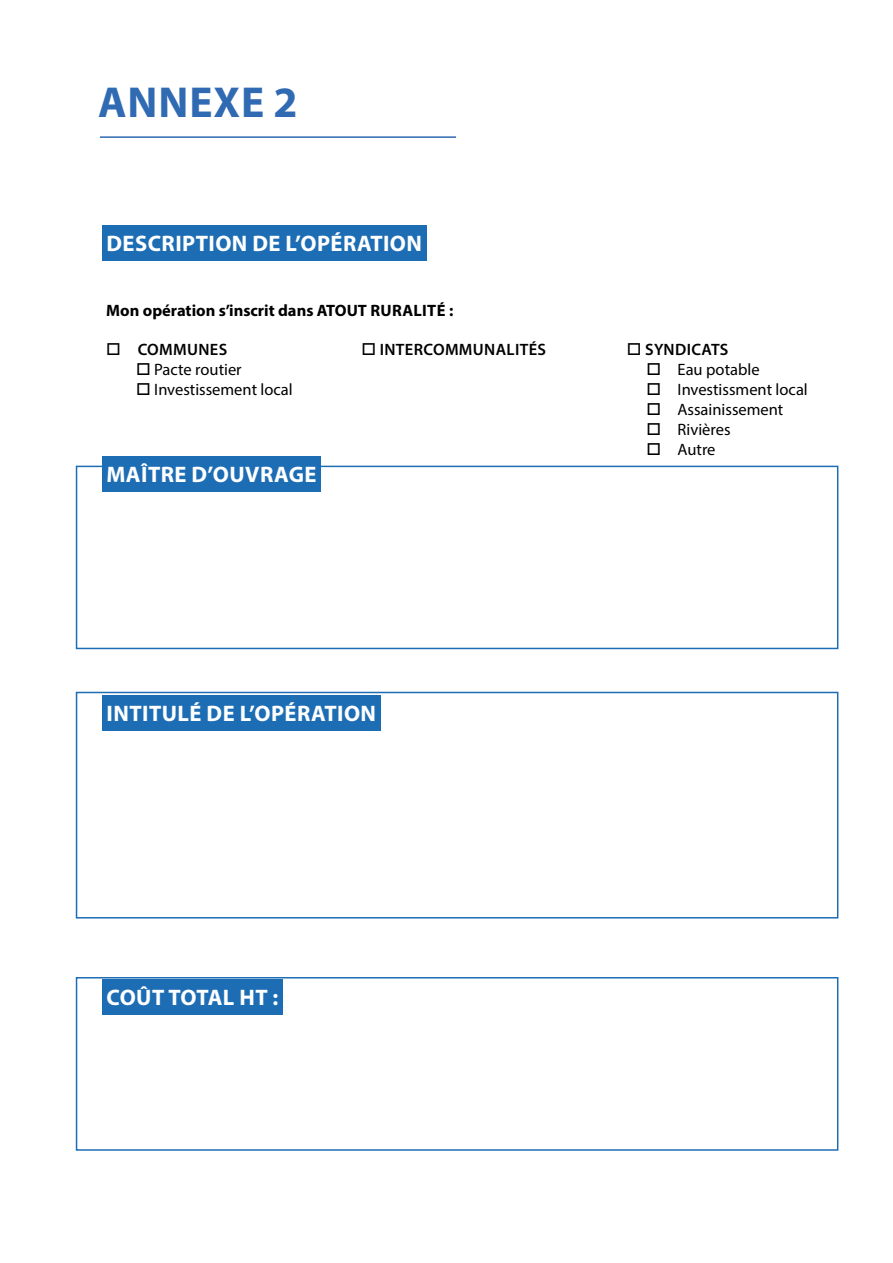
<style>
.page{position:relative;width:893px;height:1263px;background:#fff}
.page>*{position:absolute;margin:0;border:0;box-sizing:border-box;transform-origin:0 0}
.t1{font:700 43.5px "Myriad Pro";letter-spacing:.02em;color:#2f6ab2}
.t2{font:700 22.5px "Myriad Pro";letter-spacing:.02em;color:#fff}
.t3{font:16.5px "Myriad Pro";color:#000}
.t4{font:700 16.5px "Myriad Pro";color:#000}
.t5{font:600 16.5px "Myriad Pro";letter-spacing:.02em;color:#000}
</style>
<div class="page">
<div style="left:76px;top:466px;width:762px;height:183px;border:2px solid #1d6db5"></div>
<div style="left:76px;top:692px;width:762px;height:226px;border:2px solid #1d6db5"></div>
<div style="left:76px;top:977px;width:762px;height:174px;border:2px solid #1d6db5"></div>
<div style="left:102px;top:225px;width:324px;height:36px;background:#1d6db5"></div>
<div style="left:102px;top:456px;width:219px;height:35px;background:#1d6db5"></div>
<div style="left:102px;top:695px;width:278px;height:36px;background:#1d6db5"></div>
<div style="left:102px;top:980px;width:180px;height:35px;background:#1d6db5"></div>
<hr style="left:100px;top:136px;width:356px;height:2px;background:#2f6ab2">
<h1 class="t1" style="left:98px;top:74px;width:201px">ANNEXE 2</h1>
<h2 class="t2" style="left:107px;top:228px;width:317px">DESCRIPTION DE L’OPÉRATION</h2>
<p class="t4" style="left:106px;top:300px;width:348px">Mon opération s’inscrit dans ATOUT RURALITÉ :</p>
<p class="t5" style="left:106px;top:339px;width:123px">□ COMMUNES</p>
<p class="t5" style="left:361px;top:339px;width:186px">□ INTERCOMMUNALITÉS</p>
<p class="t5" style="left:627px;top:339px;width:103px">□ SYNDICATS</p>
<p class="t3" style="left:136px;top:360px;width:107px">□ Pacte routier</p>
<p class="t3" style="left:646px;top:360px;width:115px">□ Eau potable</p>
<p class="t3" style="left:136px;top:379px;width:158px">□ Investissement local</p>
<p class="t3" style="left:646px;top:379px;width:163px">□ Investissment local</p>
<p class="t3" style="left:646px;top:399px;width:139px">□ Assainissement</p>
<p class="t3" style="left:646px;top:419px;width:86px">□ Rivières</p>
<p class="t3" style="left:646px;top:439px;width:71px">□ Autre</p>
<h2 class="t2" style="left:107px;top:459px;width:211px">MAÎTRE D’OUVRAGE</h2>
<h2 class="t2" style="left:107px;top:698px;width:271px">INTITULÉ DE L’OPÉRATION</h2>
<h2 class="t2" style="left:107px;top:983px;width:173px">COÛT TOTAL HT :</h2>
</div>
